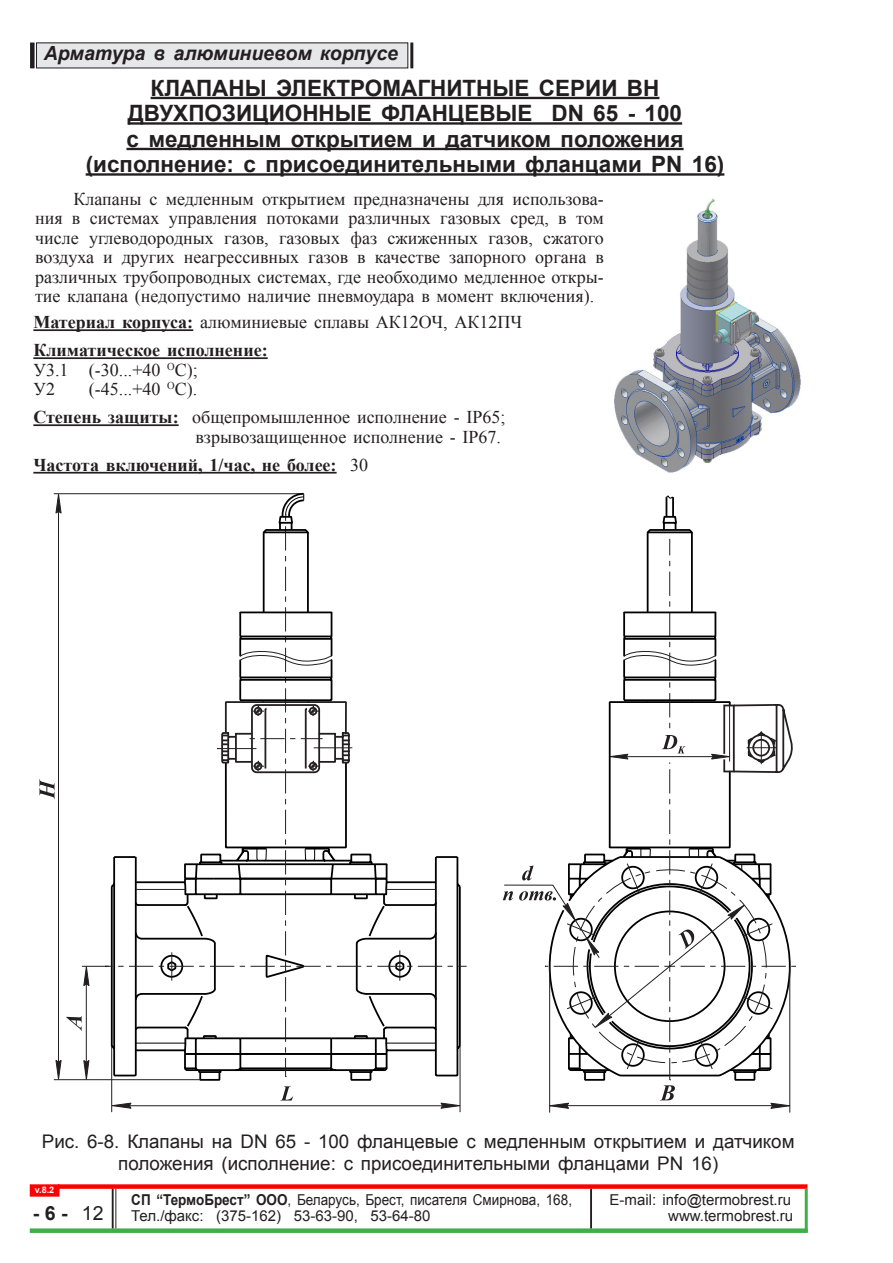
<style>
.page{position:relative;width:893px;height:1263px;background:#fff}
.page>*{position:absolute;margin:0;border:0;box-sizing:border-box;transform-origin:0 0}
.Название_типа{font:700 22.5px "Arial";color:#231f20}
.t1{font:italic 700 19.5px "Arial";color:#231f20}
.t2{font:700 19.5px "Arial";color:#231f20}
.Основной_текст{font:18.75px "Arial";color:#231f20}
.Основной_текст-2{font:18px/19.5px "Times New Roman";color:#231f20;text-align:justify}
.Основной_текст_-_дан{font:18px/19.5px "Times New Roman";color:#231f20;text-align:right}
.Основной_текст_-_дан-2{font:700 18px/19.5px "Times New Roman";color:#231f20}
.t3{font:15px "Arial";color:#231f20}
.t4{font:15px "Arial";color:#231f20;scale:.9 1}
.t5{font:700 9px "Arial";color:#fff}
.s1{font-weight:700}
.s2{font-weight:400}
</style>
<div class="page">
<div style="left:37px;top:43px;width:371px;height:25px;background:#e6e7e9"></div>
<hr style="left:410px;top:43px;width:3px;height:25px;background:#231f20">
<div style="left:30px;top:43px;width:5px;height:25px;background:#231f20"></div>
<div style="left:30px;top:1228px;width:778px;height:5px;background:#40ae49"></div>
<div style="left:30px;top:1184px;width:30px;height:13px;background:#f00;border:2px solid #f00"></div>
<div style="left:58px;top:1184px;width:749px;height:5px;background:#f00"></div>
<hr style="left:590px;top:1189px;width:2px;height:39px;background:#231f20">
<hr style="left:112px;top:1189px;width:2px;height:39px;background:#231f20">
<hr style="left:115px;top:1189px;width:1px;height:39px;background:#231f20">
<hr style="left:805px;top:1189px;width:3px;height:43px;background:#40ae49">
<hr style="left:151px;top:97px;width:508px;height:2px;background:#231f20">
<hr style="left:128px;top:122px;width:554px;height:3px;background:#231f20">
<hr style="left:126px;top:148px;width:558px;height:2px;background:#231f20">
<hr style="left:86px;top:173px;width:638px;height:3px;background:#231f20">
<hr style="left:33px;top:329px;width:160px;height:2px;background:#231f20">
<hr style="left:33px;top:357px;width:235px;height:2px;background:#231f20">
<hr style="left:33px;top:424px;width:146px;height:2px;background:#231f20">
<hr style="left:33px;top:472px;width:304px;height:2px;background:#231f20">
<img style="left:614px;top:198px;width:187px;height:275px">
<hr style="left:111px;top:1046px;width:1px;height:66px;background:#231f20">
<hr style="left:460px;top:1046px;width:1px;height:66px;background:#231f20">
<svg style="left:83px;top:1059px;width:7px;height:22px"></svg>
<svg style="left:55px;top:1059px;width:7px;height:22px"></svg>
<svg style="left:83px;top:965px;width:7px;height:22px"></svg>
<svg style="left:55px;top:493px;width:7px;height:22px"></svg>
<svg style="left:66px;top:1016px;width:16px;height:15px"></svg>
<svg style="left:39px;top:779px;width:16px;height:20px"></svg>
<hr style="left:549px;top:966px;width:1px;height:146px;background:#231f20">
<hr style="left:789px;top:968px;width:1px;height:144px;background:#231f20">
<svg style="left:105px;top:492px;width:691px;height:617px"></svg>
<p class="t1" style="left:44px;top:40px;width:356px">Арматура в алюминиевом корпусе</p>
<p class="Название_типа" style="left:151px;top:72px;width:510px">КЛАПАНЫ ЭЛЕКТРОМАГНИТНЫЕ СЕРИИ ВН</p>
<p class="Название_типа" style="left:128px;top:97px;width:556px">ДВУХПОЗИЦИОННЫЕ ФЛАНЦЕВЫЕ DN 65 - 100</p>
<p class="Название_типа" style="left:126px;top:123px;width:559px">с медленным открытием и датчиком положения</p>
<p class="Название_типа" style="left:86px;top:148px;width:640px">(исполнение: с присоединительными фланцами PN 16)</p>
<p class="Основной_текст-2" style="left:35px;top:188px;width:570px;text-indent:38px">Клапаны с медленным открытием предназначены для использова&shy;ния в системах управления потоками различных газовых сред, в том числе углеводородных газов, газовых фаз сжиженных газов, сжатого воздуха и других неагрессивных газов в качестве запорного органа в различных трубопроводных системах, где необходимо медленное откры&shy;тие клапана (недопустимо наличие пневмоудара в момент включения).</p>
<p class="Основной_текст_-_дан" style="left:33px;top:312px;width:490px"><span class="s1">Материал корпуса:</span> алюминиевые сплавы АК12ОЧ, АК12ПЧ</p>
<p class="Основной_текст_-_дан-2" style="left:33px;top:340px;width:236px">Климатическое исполнение:<br><span class="s2">У3.1 (-30...+40</span> <sup>О</sup><span class="s2">С);<br>У2</span></p>
<p class="Основной_текст_-_дан" style="left:89px;top:379px;width:110px">(-45...+40 <sup>О</sup>С).</p>
<p class="Основной_текст_-_дан" style="left:33px;top:407px;width:474px"><span class="s1">Степень защиты:</span> общепромышленное исполнение - IP65; взрывозащищенное исполнение - IP67.</p>
<p class="Основной_текст_-_дан-2" style="left:33px;top:454px;width:336px">Частота включений, 1/час, не более: <span class="s2">30</span></p>
<p class="Основной_текст" style="left:42px;top:1129px;width:754px">Рис. 6-8. Клапаны на DN 65 - 100 фланцевые с медленным открытием и датчиком</p>
<p class="Основной_текст" style="left:118px;top:1150px;width:602px">положения (исполнение: с присоединительными фланцами PN 16)</p>
<p class="t5" style="left:35px;top:1183px;width:21px">v.8.2</p>
<p class="t2" style="left:33px;top:1199px;width:72px">- 6 - <span class="s2">12</span></p>
<p class="t4" style="left:131px;top:1189px;width:491px"><span class="s1">СП “ТермоБрест” ООО</span>, Беларусь, Брест, писателя Смирнова, 168,</p>
<p class="t3" style="left:610px;top:1189px;width:183px">E-mail: info@termobrest.ru</p>
<p class="t3" style="left:131px;top:1206px;width:301px">Тел./факс: (375-162) 53-63-90, 53-64-80</p>
<p class="t3" style="left:668px;top:1206px;width:127px">www.termobrest.ru</p>
</div>
